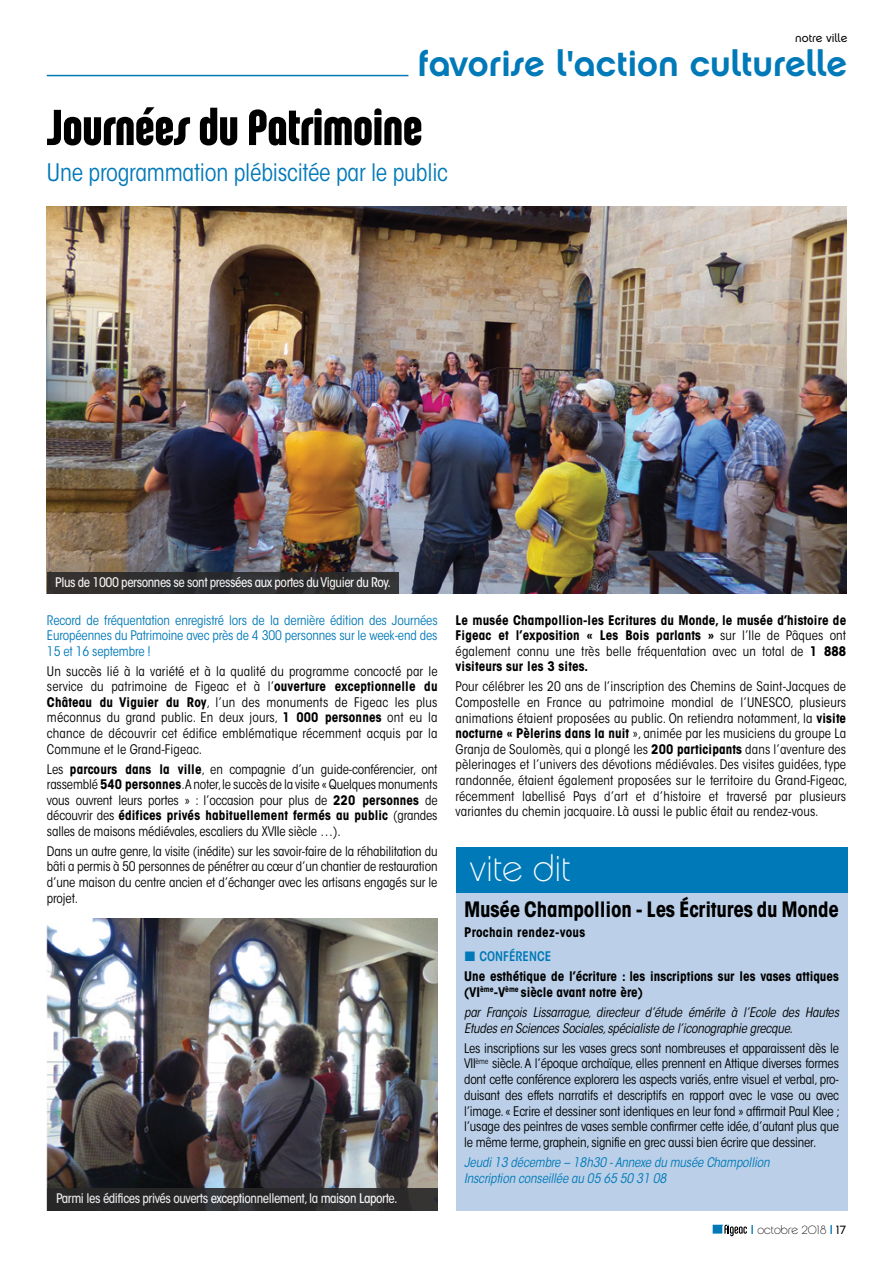
<style>
.page{position:relative;width:893px;height:1263px;background:#fff}
.page>*{position:absolute;margin:0;border:0;box-sizing:border-box;transform-origin:0 0}
.t1{font:54px "Chalet Comprime Hong Kong Seventy";color:#000}
.t2{font:36px "Chalet New York Nineteen Seventy";color:#0079b8}
.t3{font:36px "Chalet Paris Nineteen Seventy";color:#fff}
.t4{font:condensed 24px "ITC Avant Garde Std";letter-spacing:-.01em;color:#0079b8}
.t5{font:700 condensed 21px "ITC Avant Garde Std";letter-spacing:-.01em;color:#000}
.t6{font:condensed 13.2px/15.6px "ITC Avant Garde Std";letter-spacing:-.01em;color:#000;text-align:justify}
.t7{font:700 condensed 13.2px/15.6px "ITC Avant Garde Std";color:#000}
.t8{font:condensed 13.2px/15.6px "ITC Avant Garde Std";letter-spacing:-.01em;color:#0079b8;text-align:justify}
.t9{font:italic condensed 13.2px/15.8px "ITC Avant Garde Std";letter-spacing:-.015em;color:#000}
.t10{font:500 condensed 13.2px "ITC Avant Garde Std";letter-spacing:-.035em;color:#fff}
.t11{font:italic condensed 13.2px/15.8px "ITC Avant Garde Std";letter-spacing:-.01em;color:#0079b8}
.t12{font:700 condensed 13.2px "ITC Avant Garde Std";letter-spacing:.02em;color:#000}
.t13{font:600 condensed 13.2px "ITC Avant Garde Std";letter-spacing:.005em;color:#0079b8}
.t14{font:12px "Chalet Paris Nineteen Seventy";color:#000}
.t15{font:11.7px "Chalet London Nineteen Seventy";letter-spacing:-.005em;color:#000}
.s1{font-weight:700}
.s2{font-weight:400}
.s3{font-family:"ITC Avant Garde Std";font-weight:500;color:#0079b8}
.s4{font-family:"Chalet London Nineteen Seventy"}
</style>
<div class="page">
<svg style="left:713px;top:1225px;width:34px;height:11px"></svg>
<hr style="left:47px;top:75px;width:361px;height:1px;background:#0079b8">
<div style="left:456px;top:893px;width:391px;height:318px;background:#bbd0e8"></div>
<div style="left:456px;top:848px;width:391px;height:45px;background:#0079b8"></div>
<img style="left:47px;top:918px;width:391px;height:293px">
<svg style="left:48px;top:1189px;width:390px;height:22px;background:#2b2a2c"></svg>
<img style="left:47px;top:206px;width:799px;height:388px">
<div style="left:47px;top:573px;width:351px;height:21px;background:#312f2f"></div>
<p class="t15" style="left:795px;top:31px;width:54px">notre ville</p>
<h2 class="t2" style="left:418px;top:41px;width:431px">favorise l'action culturelle</h2>
<h1 class="t1" style="left:47px;top:96px;width:377px">Journées du Patrimoine</h1>
<h3 class="t4" style="left:47px;top:158px;width:402px">Une programmation plébiscitée par le public</h3>
<p class="t10" style="left:55px;top:574px;width:337px">Plus de 1000 personnes se sont pressées aux portes du Viguier du Roy.</p>
<p class="t8" style="left:47px;top:612px;width:392px">Record de fréquentation enregistré lors de la dernière édition des Journées Européennes du Patrimoine avec près de 4 300 personnes sur le week-end des 15 et 16 septembre !</p>
<p class="t6" style="left:47px;top:663px;width:392px">Un succès lié à la variété et à la qualité du programme concocté par le service du patrimoine de Figeac et à l’<span class="s1">ouverture exceptionnelle du Château du Viguier du Roy</span>, l’un des monuments de Figeac les plus méconnus du grand public. En deux jours, <span class="s1">1 000 personnes</span> ont eu la chance de découvrir cet édifice emblématique récemment acquis par la Commune et le Grand-Figeac.</p>
<p class="t6" style="left:47px;top:761px;width:392px">Les <span class="s1">parcours dans la ville</span>, en compagnie d’un guide-conférencier, ont rassemblé <span class="s1">540 personnes</span>.A noter,le succès de la visite « Quelques monuments vous ouvrent leurs portes » : l’occasion pour plus de <span class="s1">220 personnes</span> de découvrir des <span class="s1">édifices privés habituellement fermés au public</span> (grandes salles de maisons médiévales, escaliers du XVIIe siècle …).</p>
<p class="t6" style="left:47px;top:843px;width:392px">Dans un autre genre, la visite (inédite) sur les savoir-faire de la réhabilitation du bâti a permis à 50 personnes de pénétrer au cœur d’un chantier de restauration d’une maison du centre ancien et d’échanger avec les artisans engagés sur le projet.</p>
<p class="t10" style="left:56px;top:1190px;width:343px">Parmi les édifices privés ouverts exceptionnellement, la maison Laporte.</p>
<p class="t7" style="left:456px;top:612px;width:392px;text-align:justify">Le musée Champollion-les Ecritures du Monde, le musée d’histoire de Figeac et l’exposition « Les Bois parlants » <span class="s2">sur l’Ile de Pâques ont également connu une très belle fréquentation avec un total de</span> 1 888 visiteurs sur les 3 sites.</p>
<p class="t6" style="left:456px;top:679px;width:393px">Pour célébrer les 20 ans de l’inscription des Chemins de Saint-Jacques de Compostelle en France au patrimoine mondial de l’UNESCO, plusieurs animations étaient proposées au public. On retiendra notamment, la <span class="s1">visite nocturne « Pèlerins dans la nuit</span> », animée par les musiciens du groupe La Granja de Soulomès, qui a plongé les <span class="s1">200 participants</span> dans l’aventure des pèlerinages et l’univers des dévotions médiévales. Des visites guidées, type randonnée, étaient également proposées sur le territoire du Grand-Figeac, récemment labellisé Pays d’art et d’histoire et traversé par plusieurs variantes du chemin jacquaire. Là aussi le public était au rendez-vous.</p>
<h2 class="t3" style="left:470px;top:848px;width:103px">vite dit</h2>
<h3 class="t5" style="left:464px;top:896px;width:376px">Musée Champollion - Les écritures du Monde</h3>
<p class="t12" style="left:464px;top:924px;width:123px">Prochain rendez-vous</p>
<p class="t13" style="left:479px;top:948px;width:74px">CONFéRENCE</p>
<p class="t7" style="left:464px;top:968px;width:376px">Une esthétique de l’écriture : les inscriptions sur les vases attiques (VI<sup>ème</sup>-V<sup>ème</sup> siècle avant notre ère)</p>
<p class="t9" style="left:464px;top:1004px;width:376px">par François Lissarrague, directeur d’étude émérite à l’Ecole des Hautes<br>Etudes en Sciences Sociales, spécialiste de l’iconographie grecque.</p>
<p class="t6" style="left:464px;top:1040px;width:377px">Les inscriptions sur les vases grecs sont nombreuses et apparaissent dès le VII<sup>ème</sup> siècle. A l’époque archaïque, elles prennent en Attique diverses formes dont cette conférence explorera les aspects variés, entre visuel et verbal, pro&shy;duisant des effets narratifs et descriptifs en rapport avec le vase ou avec l’image. « Ecrire et dessiner sont identiques en leur fond » affirmait Paul Klee ; l’usage des peintres de vases semble confirmer cette idée, d’autant plus que le même terme, graphein, signifie en grec aussi bien écrire que dessiner.</p>
<p class="t11" style="left:464px;top:1155px;width:307px">Jeudi 13 décembre – 18h30 - Annexe du musée Champollion<br>Inscription conseillée au 05 65 50 31 08</p>
<p class="t14" style="left:751px;top:1222px;width:97px"><span class="s3">I</span> octobre 2018 <span class="s3">I</span> <span class="s4">17</span></p>
</div>
